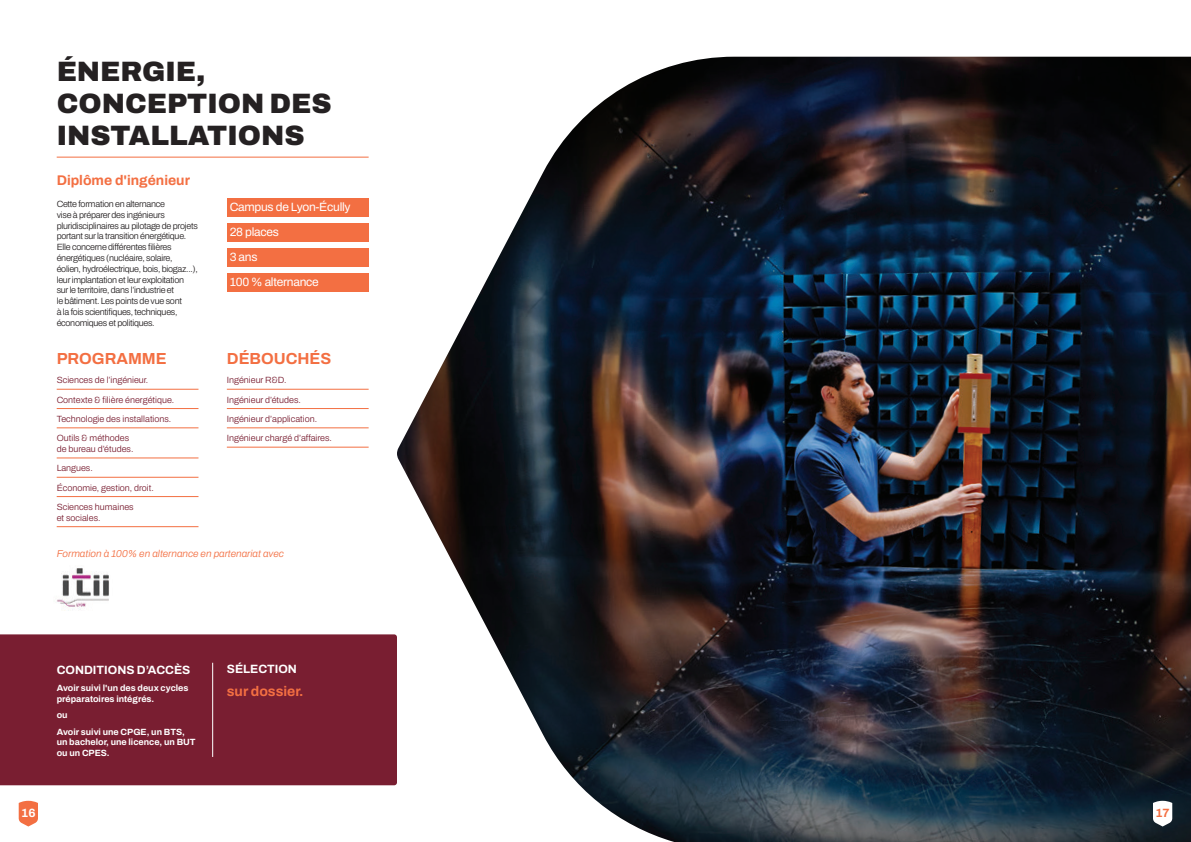
<style>
.page{position:relative;width:1191px;height:842px;background:#fff}
.page>*{position:absolute;margin:0;border:0;box-sizing:border-box;transform-origin:0 0}
.t1{font:900 28px/32px "Archivo";color:#252122}
.t2{font:700 16px "Archivo";color:#f36f42}
.t3{font:700 14px "Archivo";color:#f36f42}
.t4{font:12px/25px "Archivo";letter-spacing:-.02em;color:#fff}
.t5{font:700 12px "Archivo";color:#fff}
.t6{font:700 12px "Archivo";color:#f36f42}
.t7{font:italic 300 10px "Archivo";color:#f36f42}
.t8{font:300 9px/10.8px "Archivo";letter-spacing:-.03em;color:#252122}
.t9{font:300 9px/19.3px "Archivo";color:#791e31}
.t10{font:700 9px/10.8px "Archivo";color:#fff}
</style>
<div class="page">
<svg style="left:19px;top:801px;width:19px;height:25px"></svg>
<hr style="left:57px;top:157px;width:312px;height:1px;background:#f36f42">
<hr style="left:57px;top:389px;width:141px;height:1px;background:#f36f42">
<hr style="left:57px;top:408px;width:141px;height:1px;background:#f36f42">
<hr style="left:57px;top:428px;width:141px;height:1px;background:#f36f42">
<hr style="left:57px;top:458px;width:141px;height:1px;background:#f36f42">
<hr style="left:57px;top:477px;width:141px;height:1px;background:#f36f42">
<hr style="left:57px;top:496px;width:141px;height:1px;background:#f36f42">
<hr style="left:57px;top:526px;width:141px;height:1px;background:#f36f42">
<hr style="left:227px;top:389px;width:142px;height:1px;background:#f36f42">
<hr style="left:227px;top:408px;width:142px;height:1px;background:#f36f42">
<hr style="left:227px;top:428px;width:142px;height:1px;background:#f36f42">
<hr style="left:227px;top:447px;width:142px;height:1px;background:#f36f42">
<div style="left:227px;top:198px;width:142px;height:18px;background:#f36f42"></div>
<div style="left:227px;top:223px;width:142px;height:18px;background:#f36f42"></div>
<div style="left:227px;top:248px;width:142px;height:18px;background:#f36f42"></div>
<div style="left:227px;top:273px;width:142px;height:18px;background:#f36f42"></div>
<img style="left:57px;top:567px;width:52px;height:43px">
<div style="left:0;top:634px;width:298px;height:151px;background:#791e31"></div>
<hr style="left:212px;top:663px;width:1px;height:94px;background:#fff">
<img style="left:524px;top:57px;width:667px;height:152px">
<img style="left:298px;top:209px;width:893px;height:633px">
<h1 class="t1" style="left:57px;top:55px;width:276px">ÉNERGIE,<br>CONCEPTION DES<br>INSTALLATIONS</h1>
<h3 class="t3" style="left:57px;top:169px;width:135px">Diplôme d'ingénieur</h3>
<p class="t8" style="left:57px;top:198px;width:143px">Cette formation en alternance<br>vise à préparer des ingénieurs pluridisciplinaires au pilotage de projets portant sur la transition énergétique.<br>Elle concerne différentes filières énergétiques (nucléaire, solaire, éolien, hydroélectrique, bois, biogaz...), leur implantation et leur exploitation sur le territoire, dans l’industrie et<br>le bâtiment. Les points de vue sont<br>à la fois scientifiques, techniques, économiques et politiques.</p>
<h2 class="t2" style="left:57px;top:347px;width:112px">PROGRAMME</h2>
<p class="t9" style="left:57px;top:371px;width:119px">Sciences de l’ingénieur.<br>Contexte &amp; filière énergétique.<br>Technologie des installations.<br>Outils &amp; méthodes</p>
<p class="t9" style="left:57px;top:439px;width:99px">de bureau d’études.<br>Langues.<br>Économie, gestion, droit.<br>Sciences humaines</p>
<p class="t9" style="left:57px;top:508px;width:45px">et sociales.</p>
<h3 class="t4" style="left:230px;top:194px;width:122px">Campus de Lyon-Écully<br>28 places<br>3 ans<br>100 % alternance</h3>
<h2 class="t2" style="left:227px;top:347px;width:106px">DÉBOUCHÉS</h2>
<p class="t9" style="left:227px;top:371px;width:107px">Ingénieur R&amp;D.<br>Ingénieur d’études.<br>Ingénieur d’application.<br>Ingénieur chargé d’affaires.</p>
<p class="t7" style="left:57px;top:547px;width:229px">Formation à 100% en alternance en partenariat avec</p>
<h3 class="t5" style="left:21px;top:804px;width:16px">16</h3>
<h3 class="t5" style="left:57px;top:661px;width:135px">CONDITIONS D’ACCÈS</h3>
<p class="t10" style="left:57px;top:682px;width:133px">Avoir suivi l'un des deux cycles préparatoires intégrés.</p>
<p class="t10" style="left:57px;top:707px;width:130px;line-height:16.5px">ou<br>Avoir suivi une CPGE, un BTS,</p>
<p class="t10" style="left:57px;top:737px;width:140px">un bachelor, une licence, un BUT ou un CPES.</p>
<h3 class="t5" style="left:227px;top:660px;width:72px">SÉLECTION</h3>
<h3 class="t3" style="left:227px;top:680px;width:78px">sur dossier.</h3>
<h3 class="t6" style="left:1155px;top:804px;width:16px">17</h3>
</div>
